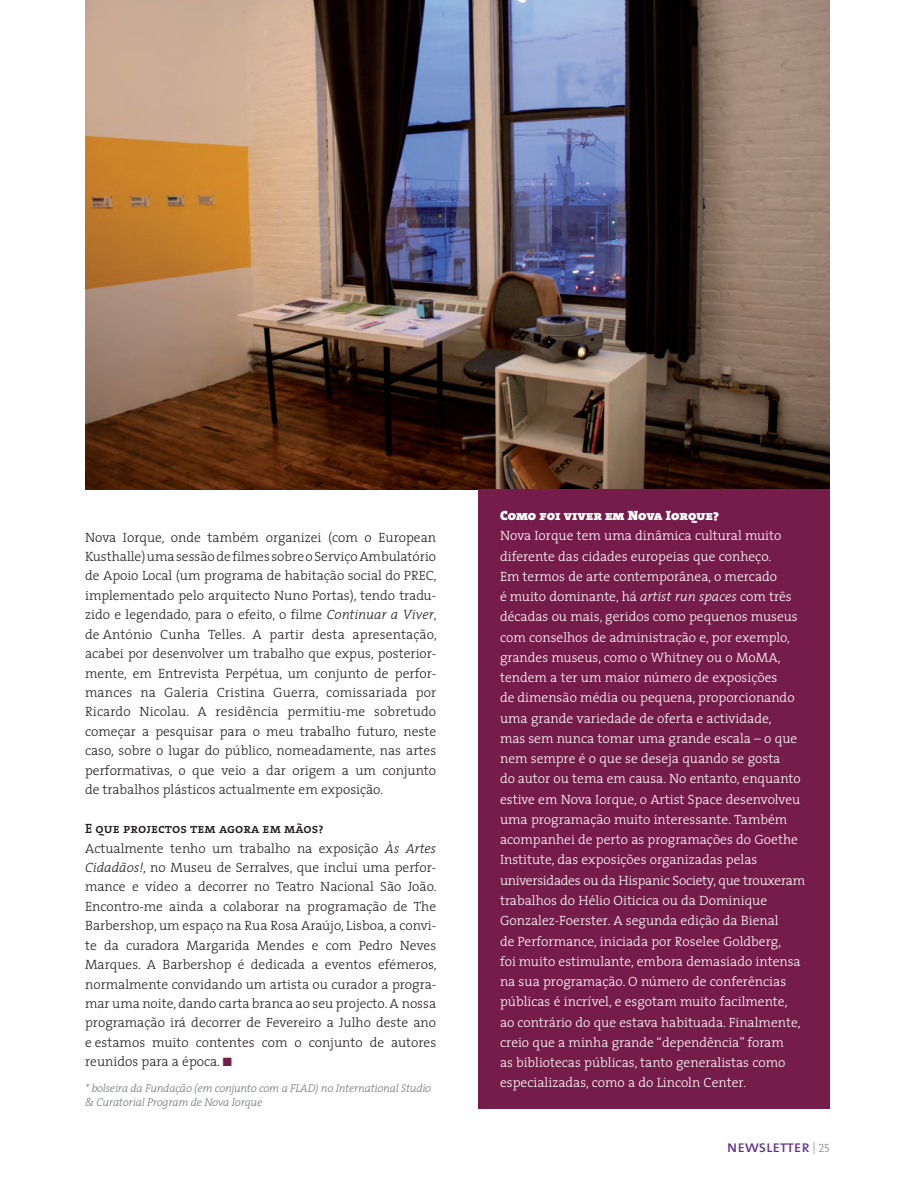
<style>
.page{position:relative;width:915px;height:1191px;background:#fff}
.page>*{position:absolute;margin:0;border:0;box-sizing:border-box;transform-origin:0 0}
.t1{font:16.5px "The Mix Caps";letter-spacing:-.01em;color:#66318c}
.t2{font:300 13.5px/19.4px "The Serif";color:#231f20;text-align:justify}
.t3{font:300 13.5px/20.2px "The Serif";color:#fff}
.t4{font:13.5px "The Serif Semi Bold Caps";color:#231f20}
.t5{font:13.5px "The Serif Black Caps";color:#fff}
.t6{font:italic 300 11.25px/13.5px "The Serif";letter-spacing:-.02em;color:#76787b}
.s1{font-style:italic}
.s2{color:#751c4b}
.s3{font-family:"The Serif Light Caps";font-size:12px;color:#808285}
</style>
<div class="page">
<img style="left:85px;top:0;width:744px;height:489px">
<div style="left:478px;top:489px;width:351px;height:619px;background:#751c4b"></div>
<p class="t2" style="left:85px;top:527px;width:353px">Nova Iorque, onde também organizei (com o European Kusthalle) uma sessão de filmes sobre o Serviço Ambulatório de Apoio Local (um programa de habitação social do PREC, implementado pelo arquitecto Nuno Portas), tendo tradu‑ zido e legendado, para o efeito, o filme <span class="s1">Continuar a Viver</span>, de António Cunha Telles. A partir desta apresentação, acabei por desenvolver um trabalho que expus, posterior‑ mente, em Entrevista Perpétua, um conjunto de perfor‑ mances na Galeria Cristina Guerra, comissariada por Ricardo Nicolau. A residência permitiu-me sobretudo começar a pesquisar para o meu trabalho futuro, neste caso, sobre o lugar do público, nomeadamente, nas artes performativas, o que veio a dar origem a um conjunto de trabalhos plásticos actualmente em exposição.</p>
<p class="t4" style="left:85px;top:817px;width:240px">E que projectos tem agora em mãos?</p>
<p class="t2" style="left:85px;top:838px;width:353px">Actualmente tenho um trabalho na exposição <span class="s1">Às Artes Cidadãos!</span>, no Museu de Serralves, que inclui uma perfor‑ mance e vídeo a decorrer no Teatro Nacional São João.<br>Encontro-me ainda a colaborar na programação de The Barbershop, um espaço na Rua Rosa Araújo, Lisboa, a convi‑ te da curadora Margarida Mendes e com Pedro Neves Marques. A Barbershop é dedicada a eventos efémeros, normalmente convidando um artista ou curador a progra‑ mar uma noite, dando carta branca ao seu projecto. A nossa programação irá decorrer de Fevereiro a Julho deste ano e estamos muito contentes com o conjunto de autores reunidos para a época. <span class="s2">■</span></p>
<p class="t6" style="left:85px;top:1081px;width:347px">* bolseira da Fundação (em conjunto com a FLAD) no International Studio &amp; Curatorial Program de Nova Iorque</p>
<p class="t5" style="left:500px;top:504px;width:220px">Como foi viver em Nova Iorque?</p>
<p class="t3" style="left:500px;top:525px;width:306px">Nova Iorque tem uma dinâmica cultural muito diferente das cidades europeias que conheço.<br>Em termos de arte contemporânea, o mercado<br>é muito dominante, há <span class="s1">artist run spaces</span> com três décadas ou mais, geridos como pequenos museus com conselhos de administração e, por exemplo, grandes museus, como o Whitney ou o MoMA, tendem a ter um maior número de exposições<br>de dimensão média ou pequena, proporcionando uma grande variedade de oferta e actividade,<br>mas sem nunca tomar uma grande escala – o que nem sempre é o que se deseja quando se gosta<br>do autor ou tema em causa. No entanto, enquanto estive em Nova Iorque, o Artist Space desenvolveu uma programação muito interessante. Também acompanhei de perto as programações do Goethe Institute, das exposições organizadas pelas universidades ou da Hispanic Society, que trouxeram trabalhos do Hélio Oiticica ou da Dominique Gonzalez-Foerster. A segunda edição da Bienal<br>de Performance, iniciada por Roselee Goldberg,<br>foi muito estimulante, embora demasiado intensa na sua programação. O número de conferências públicas é incrível, e esgotam muito facilmente, ao contrário do que estava habituada. Finalmente, creio que a minha grande “dependência” foram<br>as bibliotecas públicas, tanto generalistas como especializadas, como a do Lincoln Center.</p>
<p class="t1" style="left:726px;top:1132px;width:102px">newsletter <span class="s3">| 25</span></p>
</div>
